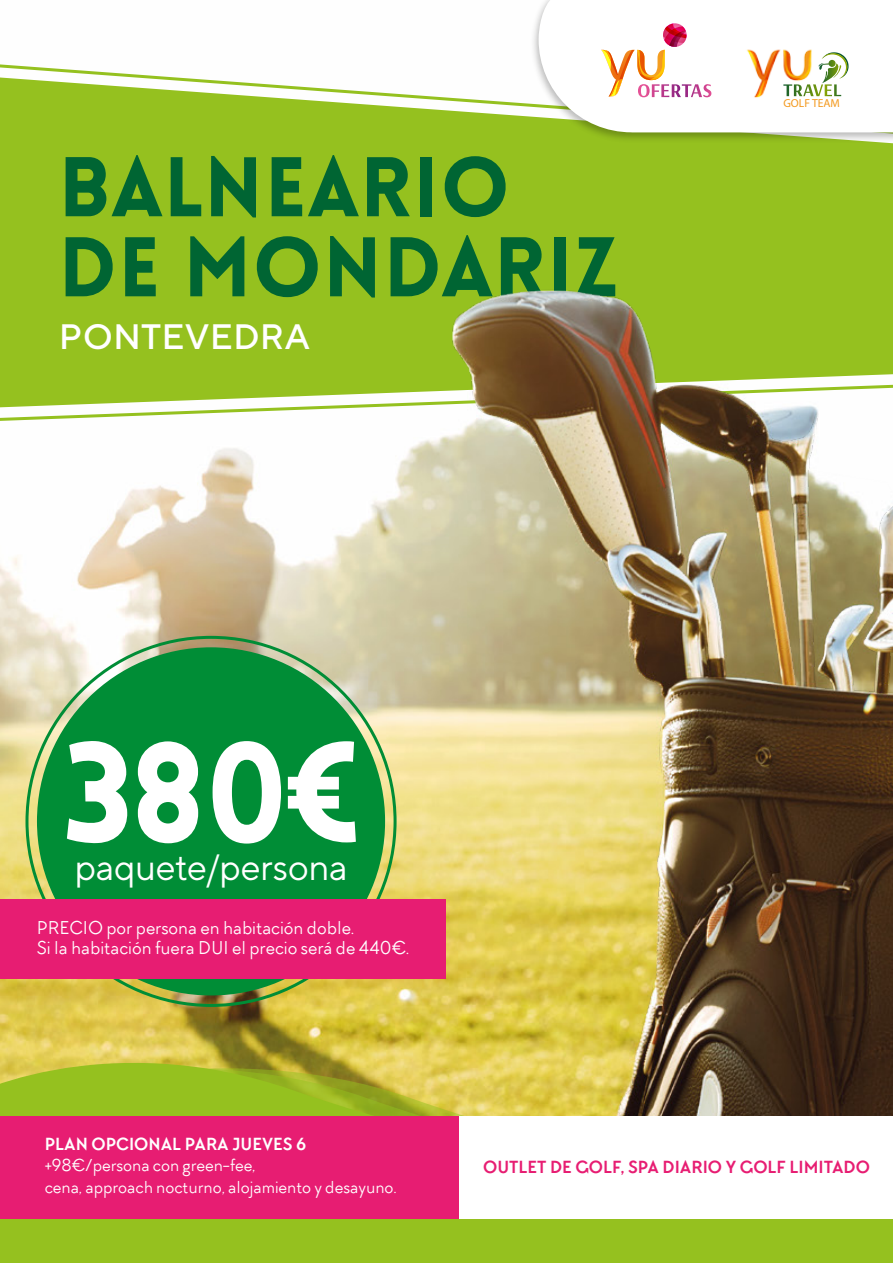
<style>
.page{position:relative;width:893px;height:1263px;background:#fff}
.page>*{position:absolute;margin:0;border:0;box-sizing:border-box;transform-origin:0 0}
.t1{font:900 139.35px "Lovelo";color:#fff}
.t2{font:900 82.65px/80.1px "Lovelo";letter-spacing:.015em;color:#006533}
.t3{font:36.15px "TT Norms";letter-spacing:-.01em;color:#fff}
.t4{font:500 35.25px "TT Norms";color:#fff}
.t5{font:19.35px/19.5px "TT Chocolates";color:#fff}
.t6{font:18px/21.6px "TT Chocolates";color:#fff}
.t7{font:700 18px "TT Chocolates";color:#e71d72}
.t8{font:700 18px "TT Chocolates";color:#fff}
.t9{font:italic 700 11.55px "Arsenal";color:#f39a20}
</style>
<div class="page">
<img style="left:0;top:423px;width:893px;height:602px">
<svg style="left:0;top:136px;width:893px;height:247px;fill:#95c11f"></svg>
<svg style="left:0;top:64px;width:527px;height:72px"></svg>
<svg style="left:0;top:383px;width:893px;height:40px"></svg>
<div style="left:37px;top:647px;width:348px;height:348px;background:#008d36;border-radius:50%"></div>
<div style="left:0;top:899px;width:445px;height:79px;background:#e71d72"></div>
<img style="left:527px;top:14px;width:366px;height:131px">
<svg style="left:539px;top:0;width:354px;height:132px"></svg>
<svg style="left:601px;top:23px;width:110px;height:74px"></svg>
<svg style="left:846px;top:52px;width:3px;height:44px"></svg>
<img style="left:743px;top:29px;width:103px;height:81px">
<svg style="left:0;top:1025px;width:893px;height:238px"></svg>
<div style="left:0;top:1116px;width:893px;height:102px;background:#fff"></div>
<div style="left:0;top:1116px;width:459px;height:102px;background:#e71d72"></div>
<h2 class="t2" style="left:59px;top:148px;width:561px">BALNEARIO<br>DE MONDARIZ</h2>
<h3 class="t4" style="left:59px;top:315px;width:253px">PONTEVEDRA</h3>
<h1 class="t1" style="left:63px;top:706px;width:298px">380€</h1>
<h3 class="t3" style="left:75px;top:845px;width:275px">paquete/persona</h3>
<p class="t5" style="left:37px;top:918px;width:374px">PRECIO por persona en habitación doble.<br>Si la habitación fuera DUI el precio será de 440€.</p>
<p class="t9" style="left:783px;top:96px;width:58px">GOLF TEAM</p>
<p class="t8" style="left:45px;top:1132px;width:263px">PLAN OPCIONAL PARA JUEVES 6</p>
<p class="t6" style="left:45px;top:1155px;width:354px">+98€/persona con green-fee,<br>cena, approach nocturno, alojamiento y desayuno.</p>
<p class="t7" style="left:483px;top:1155px;width:388px">OUTLET DE GOLF, SPA DIARIO Y GOLF LIMITADO</p>
</div>
